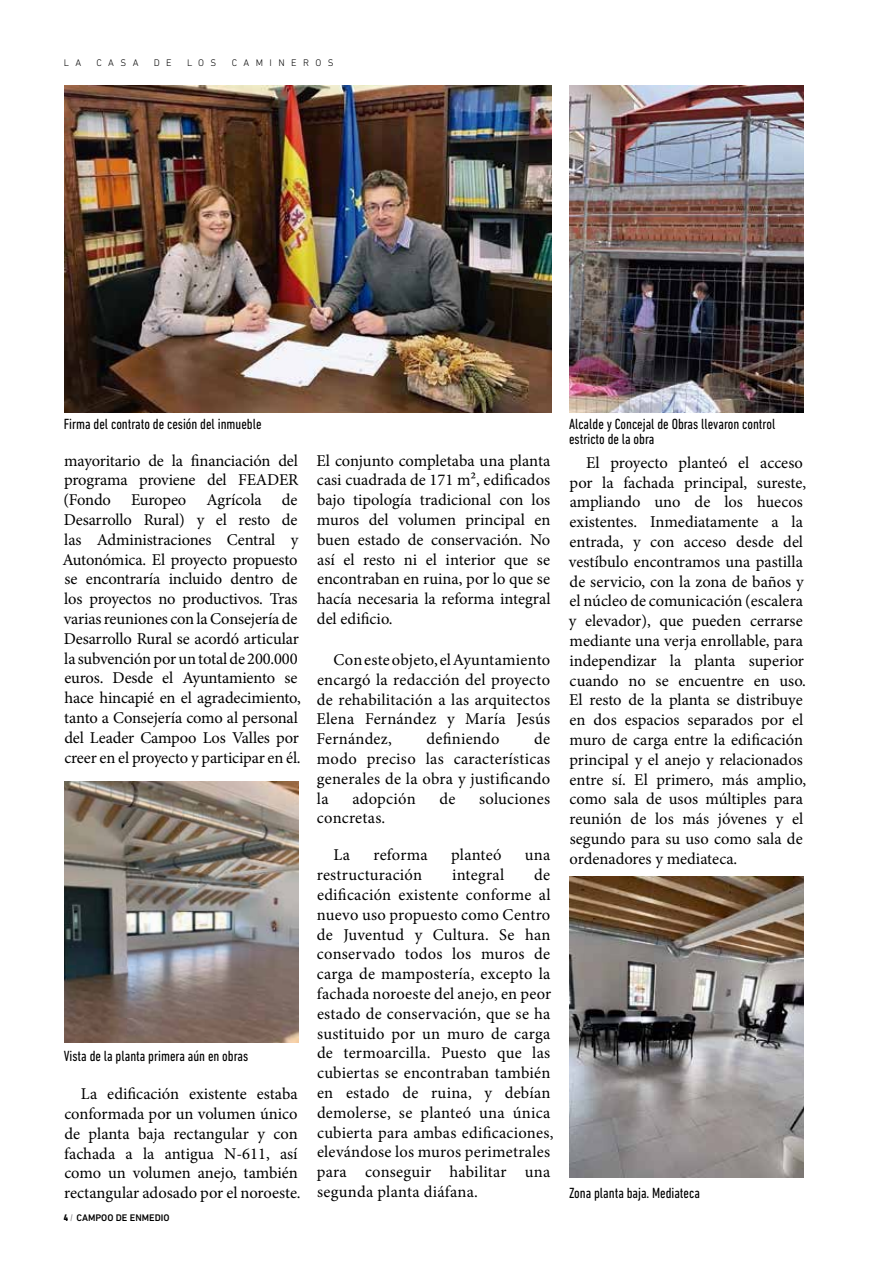
<style>
.page{position:relative;width:893px;height:1263px;background:#fff}
.page>*{position:absolute;margin:0;border:0;box-sizing:border-box;transform-origin:0 0}
.t1{font:16.5px/19.8px "Minion Pro";color:#000}
.t2{font:condensed 15px/15px "DIN Next LT Pro";color:#000}
.t3{font:300 9.75px "DIN Next LT Pro";letter-spacing:.66em;color:#000}
.t4{font:500 9.75px "DIN Next LT Pro";color:#000}
.s1{font-weight:800;font-stretch:condensed}
.s2{font-weight:400;font-stretch:condensed;color:#727277}
</style>
<div class="page">
<img style="left:64px;top:781px;width:234px;height:262px">
<img style="left:569px;top:876px;width:235px;height:302px">
<img style="left:64px;top:85px;width:487px;height:327px">
<img style="left:569px;top:85px;width:235px;height:327px">
<p class="t3" style="left:64px;top:58px;width:19px">L A</p>
<p class="t3" style="left:96px;top:58px;width:44px">CASA</p>
<p class="t3" style="left:154px;top:58px;width:19px">D E</p>
<p class="t3" style="left:187px;top:58px;width:31px">LOS</p>
<p class="t3" style="left:232px;top:58px;width:103px">CAMINEROS</p>
<p class="t2" style="left:64px;top:416px;width:199px">Firma del contrato de cesión del inmueble</p>
<p class="t2" style="left:569px;top:416px;width:208px">Alcalde y Concejal de Obras llevaron control estricto de la obra</p>
<p class="t1" style="left:62px;top:450px;width:240px">mayoritario de la financiación del programa proviene del FEADER (Fondo Europeo Agrícola de Desarrollo Rural) y el resto de las Administraciones Central y Autonómica. El proyecto propuesto se encontraría incluido dentro de los proyectos no productivos. Tras varias reuniones con la Consejería de Desarrollo Rural se acordó articular la subvención por un total de 200.000 euros. Desde el Ayuntamiento se hace hincapié en el agradecimiento, tanto a Consejería como al personal del Leader Campoo Los Valles por creer en el proyecto y participar en él.</p>
<p class="t2" style="left:64px;top:1048px;width:186px">Vista de la planta primera aún en obras</p>
<p class="t1" style="left:64px;top:1084px;width:238px;text-indent:17px">La edificación existente estaba conformada por un volumen único de planta baja rectangular y con fachada a la antigua N-611, así como un volumen anejo, también rectangular adosado por el noroeste.</p>
<p class="t4" style="left:64px;top:1212px;width:107px"><span class="s1">4</span> <span class="s2">/</span> CAMPOO DE ENMEDIO</p>
<p class="t1" style="left:316px;top:450px;width:236px;text-align:justify">El conjunto completaba una planta casi cuadrada de 171 m2, edificados bajo tipología tradicional con los muros del volumen principal en buen estado de conservación. No así el resto ni el interior que se encontraban en ruina, por lo que se hacía necesaria la reforma integral del edificio.</p>
<p class="t1" style="left:316px;top:650px;width:235px;text-align:justify;text-indent:17px">Con este objeto, el Ayuntamiento encargó la redacción del proyecto de rehabilitación a las arquitectos Elena Fernández y María Jesús Fernández,</p>
<p class="t1" style="left:317px;top:729px;width:235px;text-align:justify;text-indent:217px">de modo preciso las características generales de la obra y justificando la</p>
<p class="t1" style="left:426px;top:729px;width:75px">definiendo</p>
<p class="t1" style="left:352px;top:789px;width:65px">adopción</p>
<p class="t1" style="left:439px;top:789px;width:17px">de</p>
<p class="t1" style="left:479px;top:789px;width:73px">soluciones</p>
<p class="t1" style="left:317px;top:808px;width:70px">concretas.</p>
<p class="t1" style="left:334px;top:845px;width:18px">La</p>
<p class="t1" style="left:373px;top:845px;width:56px">reforma</p>
<p class="t1" style="left:451px;top:845px;width:52px">planteó</p>
<p class="t1" style="left:525px;top:845px;width:27px">una</p>
<p class="t1" style="left:317px;top:865px;width:107px">restructuración</p>
<p class="t1" style="left:452px;top:865px;width:54px">integral</p>
<p class="t1" style="left:317px;top:865px;width:238px;text-indent:217px">de edificación existente conforme al nuevo uso propuesto como Centro de Juventud y Cultura. Se han conservado todos los muros de carga de mampostería, excepto la fachada noroeste del anejo, en peor estado de conservación, que se ha sustituido por un muro de carga de termoarcilla. Puesto que las cubiertas se encontraban también en estado de ruina, y debían demolerse, se planteó una única cubierta para ambas edificaciones, elevándose los muros perimetrales para conseguir habilitar una segunda planta diáfana.</p>
<p class="t1" style="left:569px;top:453px;width:239px;text-indent:17px">El proyecto planteó el acceso por la fachada principal, sureste, ampliando uno de los huecos existentes. Inmediatamente a la entrada, y con acceso desde del vestíbulo encontramos una pastilla de servicio, con la zona de baños y el núcleo de comunicación (escalera y elevador), que pueden cerrarse mediante una verja enrollable, para independizar la planta superior cuando no se encuentre en uso.<br>El resto de la planta se distribuye en dos espacios separados por el muro de carga entre la edificación principal y el anejo y relacionados entre sí. El primero, más amplio, como sala de usos múltiples para reunión de los más jóvenes y el segundo para su uso como sala de ordenadores y mediateca.</p>
<p class="t2" style="left:569px;top:1185px;width:132px">Zona planta baja. Mediateca</p>
</div>
